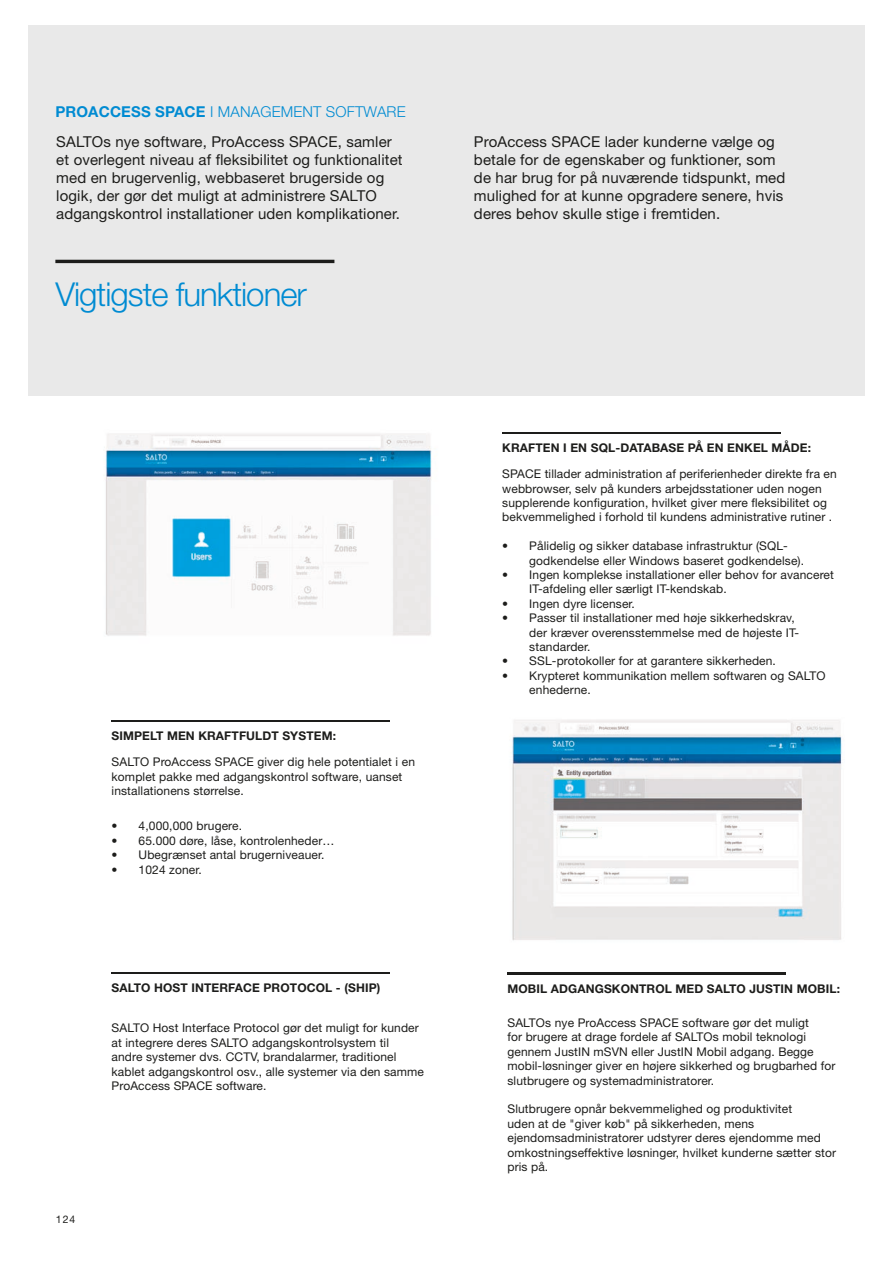
<style>
.page{position:relative;width:893px;height:1263px;background:#fff}
.page>*{position:absolute;margin:0;border:0;box-sizing:border-box;transform-origin:0 0}
.t1{font:300 33px "Helvetica Neue LT Std";letter-spacing:-.03em;color:#008bd2}
.t2{font:15px/18px "Helvetica Neue LT Std";letter-spacing:.01em;color:#1d1d1b}
.t3{font:300 15px "Helvetica Neue LT Std";letter-spacing:.01em;color:#008bd2}
.t4{font:12px/14.4px "Helvetica Neue LT Std";letter-spacing:.01em;color:#1d1d1b}
.t5{font:700 12px "Helvetica Neue LT Std";letter-spacing:.01em;color:#1d1d1b}
.t6{font:10.5px "Helvetica Neue LT Std";color:#1d1d1b}
.s1{font-weight:700}
</style>
<div class="page">
<hr style="left:112px;top:720px;width:278px;height:2px;background:#1d1d1b">
<hr style="left:507px;top:972px;width:279px;height:2px;background:#1d1d1b">
<hr style="left:112px;top:972px;width:278px;height:2px;background:#1d1d1b">
<div style="left:28px;top:26px;width:836px;height:370px;background:#e9e9e9"></div>
<div style="left:55px;top:260px;width:279px;height:3px;border:2px solid #1d1d1b"></div>
<img style="left:105px;top:434px;width:327px;height:202px">
<img style="left:512px;top:720px;width:330px;height:221px">
<hr style="left:502px;top:432px;width:279px;height:2px;background:#1d1d1b">
<p class="t3" style="left:55px;top:102px;width:352px"><span class="s1">PROACCESS SPACE</span> I MANAGEMENT SOFTWARE</p>
<p class="t2" style="left:56px;top:133px;width:348px">SALTOs nye software, ProAccess SPACE, samler et overlegent niveau af fleksibilitet og funktionalitet med en brugervenlig, webbaseret brugerside og logik, der gør det muligt at administrere SALTO adgangskontrol installationer uden komplikationer.</p>
<p class="t2" style="left:474px;top:133px;width:313px">ProAccess SPACE lader kunderne vælge og betale for de egenskaber og funktioner, som de har brug for på nuværende tidspunkt, med mulighed for at kunne opgradere senere, hvis deres behov skulle stige i fremtiden.</p>
<h1 class="t1" style="left:55px;top:274px;width:253px">Vigtigste funktioner</h1>
<p class="t5" style="left:112px;top:728px;width:226px">SIMPELT MEN KRAFTFULDT SYSTEM:</p>
<p class="t4" style="left:112px;top:754px;width:305px">SALTO ProAccess SPACE giver dig hele potentialet i en komplet pakke med adgangskontrol software, uanset installationens størrelse.</p>
<p class="t4" style="left:112px;top:819px;width:132px">• 4,000,000 brugere.</p>
<p class="t4" style="left:112px;top:833px;width:224px">• 65.000 døre, låse, kontrolenheder…</p>
<p class="t4" style="left:112px;top:847px;width:214px">• Ubegrænset antal brugerniveauer.</p>
<p class="t4" style="left:112px;top:862px;width:92px">• 1024 zoner.</p>
<p class="t5" style="left:112px;top:980px;width:270px">SALTO HOST INTERFACE PROTOCOL - (SHIP)</p>
<p class="t4" style="left:112px;top:1021px;width:314px">SALTO Host Interface Protocol gør det muligt for kunder at integrere deres SALTO adgangskontrolsystem til<br>andre systemer dvs. CCTV, brandalarmer, traditionel kablet adgangskontrol osv., alle systemer via den samme ProAccess SPACE software.</p>
<p class="t6" style="left:56px;top:1213px;width:21px">124</p>
<p class="t5" style="left:502px;top:440px;width:310px">KRAFTEN I EN SQL-DATABASE PÅ EN ENKEL MÅDE:</p>
<p class="t4" style="left:502px;top:466px;width:336px">SPACE tillader administration af periferienheder direkte fra en webbrowser, selv på kunders arbejdsstationer uden nogen supplerende konfiguration, hvilket giver mere fleksibilitet og bekvemmelighed i forhold til kundens administrative rutiner .</p>
<p class="t4" style="left:529px;top:538px;width:276px;text-indent:-27px">• Pålidelig og sikker database infrastruktur (SQL&shy;godkendelse eller Windows baseret godkendelse).</p>
<p class="t4" style="left:529px;top:567px;width:306px;text-indent:-27px">• Ingen komplekse installationer eller behov for avanceret<br>IT-afdeling eller særligt IT-kendskab.</p>
<p class="t4" style="left:502px;top:596px;width:134px">• Ingen dyre licenser.</p>
<p class="t4" style="left:529px;top:610px;width:271px;text-indent:-27px">• Passer til installationer med høje sikkerhedskrav, der kræver overensstemmelse med de højeste IT&shy;standarder.</p>
<p class="t4" style="left:502px;top:654px;width:275px">• SSL-protokoller for at garantere sikkerheden.</p>
<p class="t4" style="left:529px;top:668px;width:298px;text-indent:-27px">• Krypteret kommunikation mellem softwaren og SALTO enhederne.</p>
<p class="t5" style="left:507px;top:981px;width:334px">MOBIL ADGANGSKONTROL MED SALTO JUSTIN MOBIL:</p>
<p class="t4" style="left:507px;top:1015px;width:329px">SALTOs nye ProAccess SPACE software gør det muligt<br>for brugere at drage fordele af SALTOs mobil teknologi gennem JustIN mSVN eller JustIN Mobil adgang. Begge mobil-løsninger giver en højere sikkerhed og brugbarhed for slutbrugere og systemadministratorer.</p>
<p class="t4" style="left:507px;top:1102px;width:330px">Slutbrugere opnår bekvemmelighed og produktivitet<br>uden at de "giver køb" på sikkerheden, mens ejendomsadministratorer udstyrer deres ejendomme med omkostningseffektive løsninger, hvilket kunderne sætter stor pris på.</p>
</div>
